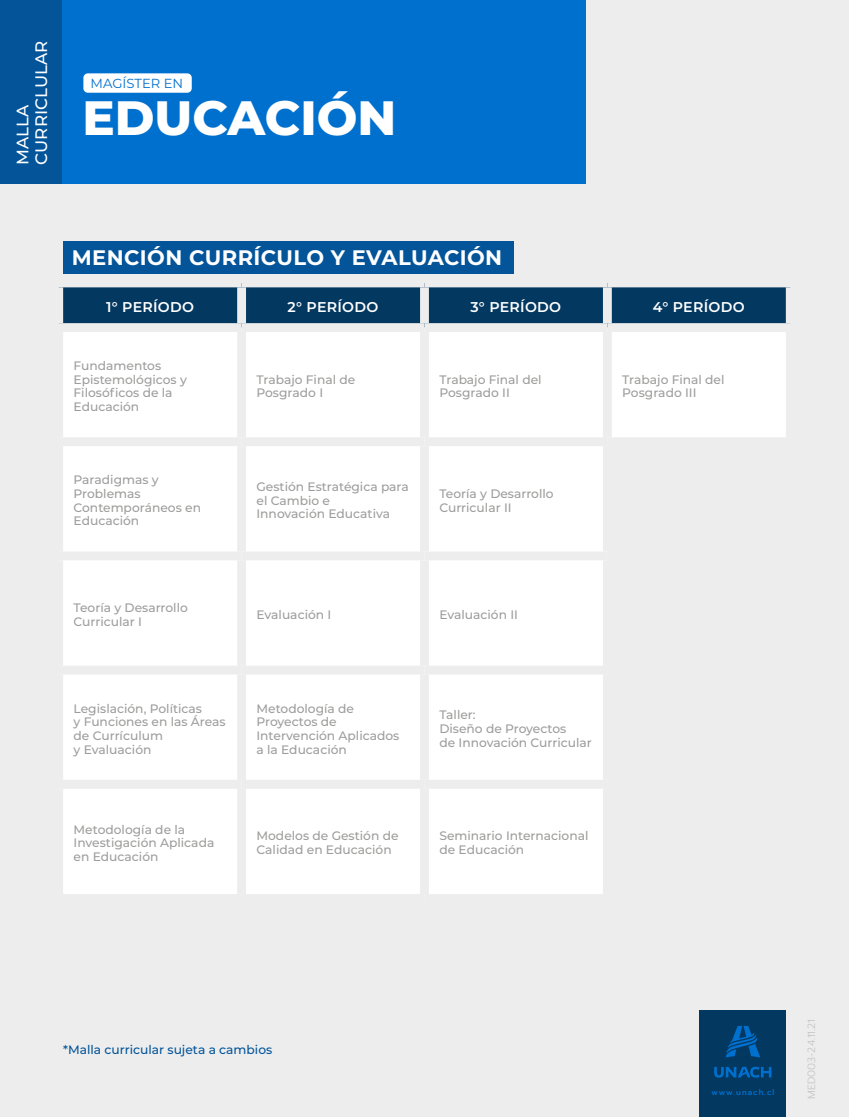
<style>
.page{position:relative;width:849px;height:1117px;background:#fff}
.page>*{position:absolute;margin:0;border:0;box-sizing:border-box;transform-origin:0 0}
.t1{font:800 48.12px "Montserrat";color:#fff}
.t2{font:700 21px "Montserrat";letter-spacing:.02em;color:#fff}
.t3{font:500 16.62px/18.6px "Montserrat";color:#fff}
.t4{font:600 14.17px "Montserrat";letter-spacing:.02em;color:#fff}
.t5{font:13.12px "Montserrat";color:#0070ce}
.t6{font:500 12.25px/13.7px "Montserrat";color:#9d9d9c}
.t7{font:500 12.25px "Montserrat";color:#035499}
.t8{font:300 10.5px "Prompt";color:#c6c6c6}
.t9{font:500 7.88px "Prompt";letter-spacing:.125em;color:#0070ce}
</style>
<div class="page">
<div style="left:0;top:0;width:848px;height:1116px;background:#ededed"></div>
<div style="left:60px;top:0;width:526px;height:184px;background:#0070ce"></div>
<div style="left:0;top:0;width:62px;height:184px;background:#035499"></div>
<div style="left:83px;top:73px;width:109px;height:20px;background:#fff;border-radius:4px"></div>
<div style="left:63px;top:241px;width:450px;height:33px;background:#035499"></div>
<div style="left:63px;top:287px;width:722px;height:36px;background:#033861"></div>
<svg style="left:63px;top:332px;width:722px;height:561px;fill:#fff"></svg>
<div style="left:237px;top:287px;width:9px;height:36px;background:#ededed"></div>
<div style="left:420px;top:287px;width:9px;height:36px;background:#ededed"></div>
<div style="left:602px;top:287px;width:9px;height:36px;background:#ededed"></div>
<div style="left:54px;top:437px;width:187px;height:9px;background:#ededed"></div>
<div style="left:241px;top:437px;width:183px;height:9px;background:#ededed"></div>
<div style="left:237px;top:446px;width:9px;height:105px;background:#ededed"></div>
<div style="left:420px;top:446px;width:9px;height:105px;background:#ededed"></div>
<div style="left:54px;top:551px;width:187px;height:9px;background:#ededed"></div>
<div style="left:241px;top:551px;width:183px;height:9px;background:#ededed"></div>
<div style="left:237px;top:560px;width:9px;height:105px;background:#ededed"></div>
<div style="left:424px;top:551px;width:183px;height:9px;background:#ededed"></div>
<div style="left:420px;top:560px;width:9px;height:105px;background:#ededed"></div>
<div style="left:54px;top:665px;width:187px;height:9px;background:#ededed"></div>
<div style="left:241px;top:665px;width:183px;height:9px;background:#ededed"></div>
<div style="left:237px;top:674px;width:9px;height:105px;background:#ededed"></div>
<div style="left:424px;top:665px;width:183px;height:9px;background:#ededed"></div>
<div style="left:420px;top:674px;width:9px;height:105px;background:#ededed"></div>
<div style="left:54px;top:779px;width:187px;height:9px;background:#ededed"></div>
<div style="left:424px;top:779px;width:183px;height:9px;background:#ededed"></div>
<div style="left:602px;top:788px;width:9px;height:105px;background:#ededed"></div>
<div style="left:237px;top:332px;width:9px;height:105px;background:#ededed"></div>
<div style="left:420px;top:332px;width:9px;height:105px;background:#ededed"></div>
<div style="left:602px;top:332px;width:9px;height:105px;background:#ededed"></div>
<div style="left:424px;top:437px;width:183px;height:9px;background:#ededed"></div>
<div style="left:607px;top:437px;width:187px;height:9px;background:#ededed"></div>
<div style="left:602px;top:446px;width:9px;height:105px;background:#ededed"></div>
<div style="left:607px;top:551px;width:187px;height:9px;background:#ededed"></div>
<div style="left:602px;top:560px;width:9px;height:105px;background:#ededed"></div>
<div style="left:607px;top:665px;width:187px;height:9px;background:#ededed"></div>
<div style="left:602px;top:674px;width:9px;height:105px;background:#ededed"></div>
<div style="left:607px;top:779px;width:187px;height:9px;background:#ededed"></div>
<div style="left:241px;top:779px;width:183px;height:9px;background:#ededed"></div>
<div style="left:237px;top:788px;width:9px;height:105px;background:#ededed"></div>
<div style="left:420px;top:788px;width:9px;height:105px;background:#ededed"></div>
<div style="left:699px;top:1010px;width:86px;height:106px;background:#033861"></div>
<svg style="left:725px;top:1025px;width:35px;height:32px"></svg>
<svg style="left:714px;top:1066px;width:57px;height:11px"></svg>
<h3 class="t3" style="left:13px;top:165px;width:125px;rotate:-90deg">MALLA<br>CURRICLULAR</h3>
<p class="t5" style="left:91px;top:74px;width:94px">MAGÍSTER EN</p>
<h1 class="t1" style="left:82px;top:83px;width:315px">EDUCACIÓN</h1>
<h2 class="t2" style="left:72px;top:242px;width:432px">MENCIÓN CURRÍCULO Y EVALUACIÓN</h2>
<p class="t4" style="left:106px;top:297px;width:89px">1° PERÍODO</p>
<p class="t4" style="left:287px;top:297px;width:92px">2° PERÍODO</p>
<p class="t4" style="left:470px;top:297px;width:92px">3° PERÍODO</p>
<p class="t4" style="left:652px;top:297px;width:93px">4° PERÍODO</p>
<p class="t6" style="left:74px;top:358px;width:115px">Fundamentos<br>Epistemológicos y<br>Filosóficos de la<br>Educación</p>
<p class="t6" style="left:256px;top:372px;width:100px">Trabajo Final de<br>Posgrado I</p>
<p class="t6" style="left:439px;top:372px;width:104px">Trabajo Final del<br>Posgrado II</p>
<p class="t6" style="left:622px;top:372px;width:104px">Trabajo Final del<br>Posgrado III</p>
<p class="t6" style="left:74px;top:472px;width:129px">Paradigmas y<br>Problemas<br>Contemporáneos en<br>Educación</p>
<p class="t6" style="left:256px;top:479px;width:154px">Gestión Estratégica para el Cambio e<br>Innovación Educativa</p>
<p class="t6" style="left:439px;top:486px;width:116px">Teoría y Desarrollo<br>Curricular II</p>
<p class="t6" style="left:74px;top:600px;width:116px">Teoría y Desarrollo<br>Curricular I</p>
<p class="t6" style="left:256px;top:607px;width:76px">Evaluación I</p>
<p class="t6" style="left:439px;top:607px;width:80px">Evaluación II</p>
<p class="t6" style="left:74px;top:700px;width:153px">Legislación, Políticas<br>y Funciones en las Áreas de Currículum<br>y Evaluación</p>
<p class="t6" style="left:256px;top:700px;width:144px">Metodología de<br>Proyectos de<br>Intervención Aplicados a la Educación</p>
<p class="t6" style="left:439px;top:707px;width:154px">Taller:<br>Diseño de Proyectos<br>de Innovación Curricular</p>
<p class="t6" style="left:74px;top:821px;width:142px">Metodología de la<br>Investigación Aplicada en Educación</p>
<p class="t6" style="left:256px;top:828px;width:143px">Modelos de Gestión de<br>Calidad en Educación</p>
<p class="t6" style="left:439px;top:828px;width:150px">Seminario Internacional de Educación</p>
<p class="t7" style="left:63px;top:1040px;width:210px">*Malla curricular sujeta a cambios</p>
<p class="t9" style="left:711px;top:1086px;width:64px">www.unach.cl</p>
<p class="t8" style="left:804px;top:1098px;width:81px;rotate:-90deg">MED003-24.11.21</p>
</div>
